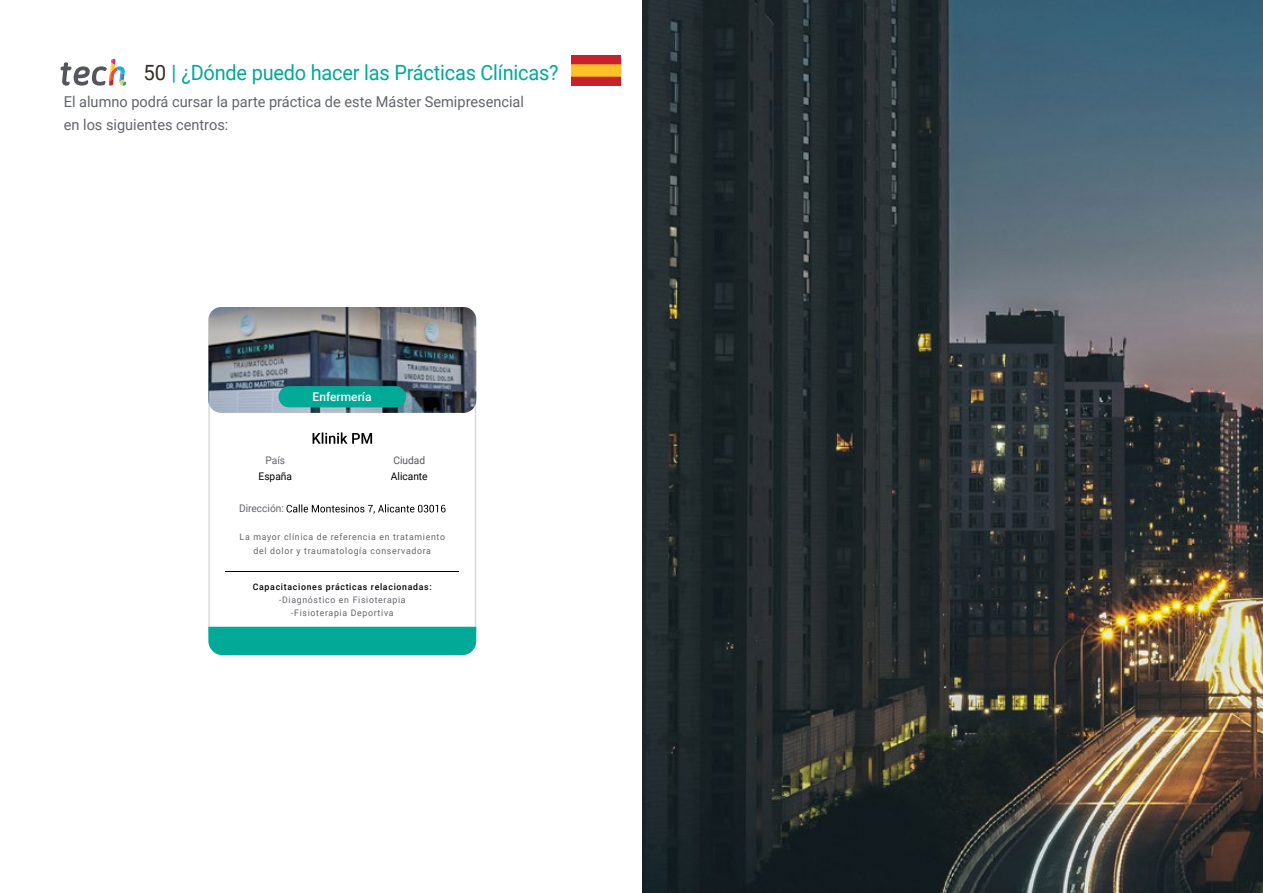
<style>
.page{position:relative;width:1263px;height:893px;background:#fff}
.page>*{position:absolute;margin:0;border:0;box-sizing:border-box;transform-origin:0 0}
.t1{font:21px "Roboto";letter-spacing:-.01em;color:#00a996}
.t2{font:15px/22.5px "Roboto";color:#61646a}
.t3{font:500 12px "Roboto";color:#fff}
.t4{font:10.5px "Roboto";color:#61646a}
.t5{font:10.5px "Roboto";color:#000}
.t6{font:10.5px "Roboto";color:#52555b}
.t7{font:9px/13.5px "Roboto";letter-spacing:.08em;color:#61646a;text-align:center}
.t8{font:500 9px "Roboto";letter-spacing:.08em;color:#000}
.s1{color:#312e20}
</style>
<div class="page">
<img style="left:642px;top:0;width:621px;height:893px">
<img style="left:571px;top:56px;width:50px;height:29px">
<svg style="left:208px;top:318px;width:269px;height:338px"></svg>
<img style="left:208px;top:307px;width:268px;height:106px">
<div style="left:279px;top:386px;width:127px;height:21px;background:#00aa97;border-radius:11px"></div>
<div style="left:208px;top:627px;width:268px;height:28px;background:#00aa97"></div>
<hr style="left:225px;top:572px;width:234px;height:1px;background:#000">
<svg style="left:313px;top:432px;width:59px;height:12px"></svg>
<svg style="left:286px;top:504px;width:160px;height:10px"></svg>
<svg style="left:61px;top:59px;width:65px;height:27px"></svg>
<h1 class="t1" style="left:144px;top:57px;width:416px"><span class="s1">50</span> | ¿Dónde puedo hacer las Prácticas Clínicas?</h1>
<h2 class="t2" style="left:64px;top:90px;width:462px">El alumno podrá cursar la parte práctica de este Máster Semipresencial en los siguientes centros:</h2>
<h3 class="t3" style="left:313px;top:389px;width:60px">Enfermería</h3>
<p class="t4" style="left:265px;top:453px;width:21px">País</p>
<p class="t5" style="left:259px;top:469px;width:35px">España</p>
<p class="t6" style="left:393px;top:453px;width:33px">Ciudad</p>
<p class="t5" style="left:391px;top:469px;width:38px">Alicante</p>
<p class="t4" style="left:239px;top:501px;width:46px">Dirección:</p>
<p class="t7" style="left:240px;top:530px;width:207px">La mayor clínica de referencia en tratamiento del dolor y traumatología conservadora</p>
<p class="t8" style="left:253px;top:580px;width:180px">Capacitaciones prácticas relacionadas:</p>
<p class="t7" style="left:279px;top:593px;width:128px">-Diagnóstico en Fisioterapia -Fisioterapia Deportiva</p>
</div>
